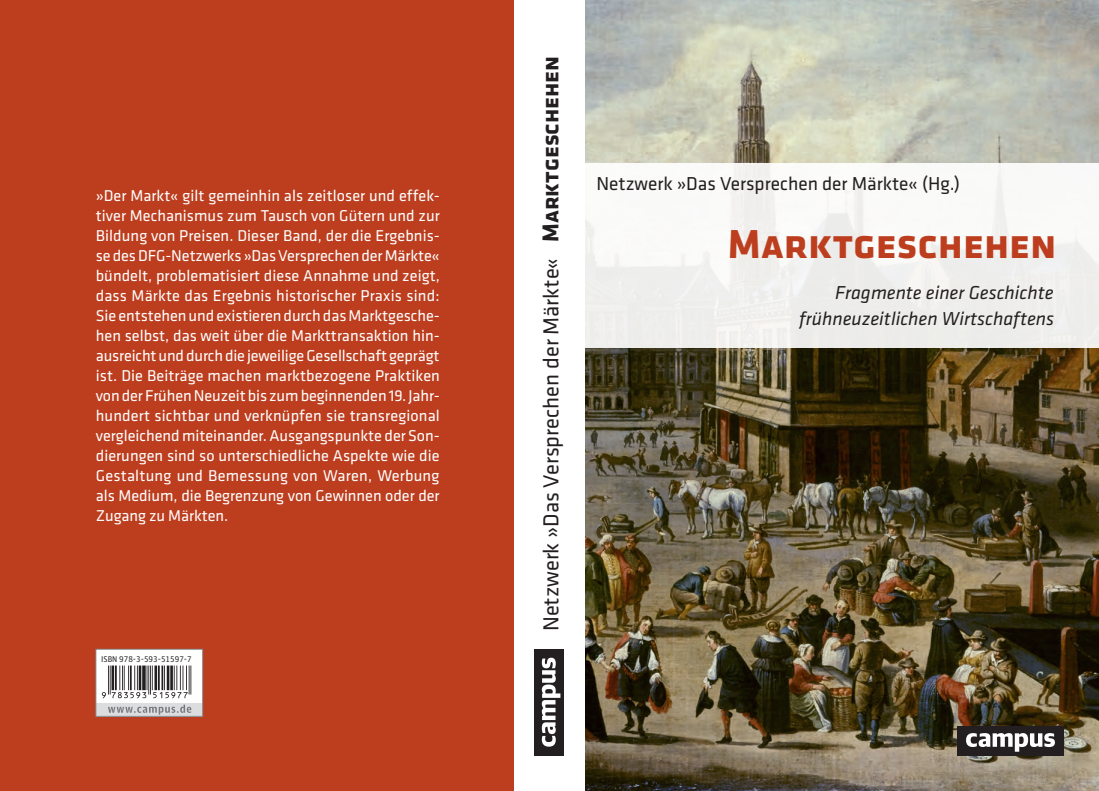
<style>
.page{position:relative;width:1099px;height:791px;background:#fff}
.page>*{position:absolute;margin:0;border:0;box-sizing:border-box;transform-origin:0 0}
.t1{font:700 41.88px "Klavika";color:#bd3e1f}
.t2{font:22.5px "Klavika";color:#231f20}
.t3{font:italic 19.38px/26.2px "Klavika";color:#231f20;text-align:right}
.t4{font:19.38px "Klavika";color:#231f20}
.t5{font:16.25px/20px "Klavika";color:#fff;text-align:justify}
.t6{font:8.38px "Guardian Agate Sans 1";color:#231f20}
.s1{font-weight:700;font-size:23.75px}
</style>
<div class="page">
<div style="left:0;top:0;width:588px;height:790px;background:#bd3e1f"></div>
<img style="left:585px;top:0;width:513px;height:790px">
<div style="left:957px;top:725px;width:106px;height:30px;background:#231f20"></div>
<svg style="left:966px;top:733px;width:88px;height:18px"></svg>
<div style="left:514px;top:0;width:71px;height:790px;background:#fff"></div>
<div style="left:534px;top:648px;width:30px;height:107px;background:#231f20"></div>
<svg style="left:542px;top:657px;width:18px;height:89px"></svg>
<div style="left:575px;top:163px;width:523px;height:184px;background:#f3f2f1"></div>
<div style="left:96px;top:649px;width:107px;height:67px;background:#fff"></div>
<div style="left:96px;top:702px;width:107px;height:14px;background:#dcdddf"></div>
<div style="left:96px;top:648px;width:107px;height:68px;border:1px solid #848689"></div>
<svg style="left:108px;top:704px;width:83px;height:10px"></svg>
<svg style="left:102px;top:665px;width:89px;height:32px"></svg>
<p class="t5" style="left:96px;top:185px;width:345px">»Der Markt« gilt gemeinhin als zeitloser und effek&shy;tiver Mechanismus zum Tausch von Gütern und zur Bildung von Preisen. Dieser Band, der die Ergebnis&shy;se des DFG-Netzwerks »Das Versprechen der Märkte« bündelt, problematisiert diese Annahme und zeigt, dass Märkte das Ergebnis historischer Praxis sind:<br>Sie entstehen und existieren durch das Marktgesche&shy;hen selbst, das weit über die Markttransaktion hin&shy;ausreicht und durch die jeweilige Gesellschaft geprägt ist. Die Beiträge machen marktbezogene Praktiken von der Frühen Neuzeit bis zum beginnenden 19. Jahr&shy;hundert sichtbar und verknüpfen sie transregional vergleichend miteinander. Ausgangspunkte der Son&shy;dierungen sind so unterschiedliche Aspekte wie die Gestaltung und Bemessung von Waren, Werbung als Medium, die Begrenzung von Gewinnen oder der Zugang zu Märkten.</p>
<p class="t6" style="left:101px;top:653px;width:92px">ISBN 978-3-593-51597-7</p>
<h2 class="t2" style="left:536px;top:631px;width:576px;rotate:-90deg">Netzwerk »Das Versprechen der Märkte« <span class="s1">Marktgeschehen</span></h2>
<p class="t4" style="left:596px;top:171px;width:365px">Netzwerk »Das Versprechen der Märkte« (Hg.)</p>
<h1 class="t1" style="left:727px;top:213px;width:330px">Marktgeschehen</h1>
<p class="t3" style="left:799px;top:278px;width:256px">Fragmente einer Geschichte frühneuzeitlichen Wirtschaftens</p>
</div>
